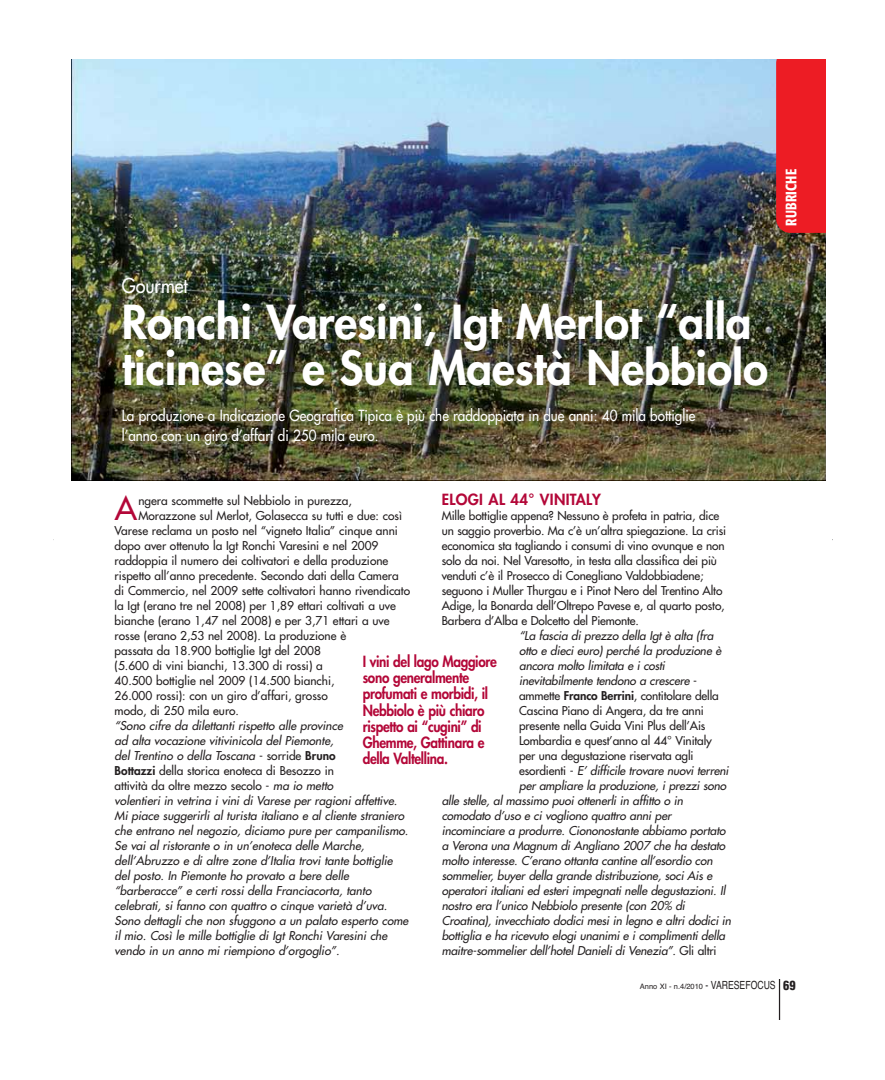
<style>
.page{position:relative;width:885px;height:1080px;background:#fff}
.page>*{position:absolute;margin:0;border:0;box-sizing:border-box;transform-origin:0 0}
.t1{font:800 45.62px/46.2px "Futura";color:#fff}
.t2{font:31.75px "Futura";color:#b30738}
.t3{font:20px "Futura";color:#fff;scale:.9 1}
.t4{font:800 15px/16.2px "Futura";letter-spacing:-.025em;color:#b30738;scale:.9 1}
.t5{font:15px/20.5px "Futura";color:#fff;scale:.9 1}
.t6{font:800 15px "Futura";letter-spacing:.02em;color:#b30738}
.t7{font:500 condensed 15px "Formata";letter-spacing:.02em;color:#fff;scale:.9 1}
.t8{font:900 condensed 12.5px "Helvetica";color:#231f20}
.t9{font:italic 11.88px/15px "Futura";letter-spacing:-.005em;color:#231f20}
.t10{font:11.88px/15px "Futura";color:#231f20}
.t11{font:7.5px "Helvetica";color:#231f20}
.s1{font-style:normal}
.s2{font-weight:800}
.s3{font-size:11.25px}
.s4{font-weight:800;font-style:normal}
</style>
<div class="page">
<img style="left:71px;top:60px;width:755px;height:420px">
<hr style="left:779px;top:979px;width:1px;height:41px;background:#231f20">
<div style="left:776px;top:60px;width:50px;height:173px;background:#ed1c24"></div>
<p class="t7" style="left:785px;top:226px;width:65px;rotate:-90deg">RUBRICHE</p>
<h3 class="t3" style="left:122px;top:275px;width:75px">Gourmet</h3>
<h1 class="t1" style="left:122px;top:302px;width:648px">Ronchi Varesini, Igt Merlot “alla ticinese” e Sua Maestà Nebbiolo</h1>
<p class="t5" style="left:122px;top:406px;width:639px">La produzione a Indicazione Geografica Tipica è più che raddoppiata in due anni: 40 mila bottiglie l’anno con un giro d’affari di 250 mila euro.</p>
<p class="t6" style="left:442px;top:492px;width:161px">ELOGI AL 44° VINITALY</p>
<p class="t10" style="left:442px;top:509px;width:286px">Mille bottiglie appena? Nessuno è profeta in patria, dice un saggio proverbio. Ma c’è un’altra spiegazione. La crisi economica sta tagliando i consumi di vino ovunque e non solo da noi. Nel Varesotto, in testa alla classifica dei più venduti c’è il Prosecco di Conegliano Valdobbiadene; seguono i Muller Thurgau e i Pinot Nero del Trentino Alto Adige, la Bonarda dell’Oltrepo Pavese e, al quarto posto, Barbera d’Alba e Dolcetto del Piemonte.</p>
<p class="t9" style="left:519px;top:629px;width:198px">“La fascia di prezzo della Igt è alta (fra</p>
<p class="t9" style="left:519px;top:644px;width:206px">otto e dieci euro) perché la produzione è</p>
<p class="t9" style="left:519px;top:659px;width:149px">ancora molto limitata e i costi</p>
<p class="t9" style="left:519px;top:674px;width:179px">inevitabilmente tendono a crescere <span class="s1">-</span></p>
<p class="t10" style="left:519px;top:689px;width:201px">ammette <span class="s2">Franco Berrini</span>, contitolare della</p>
<p class="t10" style="left:519px;top:704px;width:186px">Cascina Piano di Angera, da tre anni</p>
<p class="t10" style="left:519px;top:719px;width:188px">presente nella Guida Vini Plus dell’Ais</p>
<p class="t10" style="left:519px;top:734px;width:194px">Lombardia e quest’anno al 44° Vinitaly</p>
<p class="t10" style="left:519px;top:749px;width:176px">per una degustazione riservata agli</p>
<p class="t9" style="left:519px;top:764px;width:213px"><span class="s1">e s o rd i e n t i -</span> E’ difficile trovare nuovi terreni</p>
<p class="t9" style="left:519px;top:779px;width:211px">per ampliare la produzione, i prezzi sono</p>
<p class="t9" style="left:442px;top:794px;width:245px">alle stelle, al massimo puoi ottenerli in affitto o in</p>
<p class="t9" style="left:442px;top:809px;width:233px">comodato d’uso e ci vogliono quattro anni per</p>
<p class="t9" style="left:442px;top:824px;width:287px">incominciare a produrre. Ciononostante abbiamo portato</p>
<p class="t9" style="left:442px;top:839px;width:287px">a Verona una Magnum di Angliano 2007 che ha destato</p>
<p class="t9" style="left:442px;top:854px;width:274px">molto interesse. C’erano ottanta cantine all’esordio con</p>
<p class="t9" style="left:442px;top:869px;width:274px">sommelier, buyer della grande distribuzione, soci Ais e</p>
<p class="t9" style="left:442px;top:884px;width:287px">operatori italiani ed esteri impegnati nelle degustazioni. Il</p>
<p class="t9" style="left:442px;top:899px;width:247px">nostro era l’unico Nebbiolo presente (con 20% di</p>
<p class="t9" style="left:442px;top:914px;width:293px">Croatina), invecchiato dodici mesi in legno e altri dodici in</p>
<p class="t9" style="left:442px;top:929px;width:287px">bottiglia e ha ricevuto elogi unanimi e i complimenti della</p>
<p class="t9" style="left:442px;top:944px;width:276px">maitre-sommelier dell’hotel Danieli di Venezia”. <span class="s1">G l i a l t r i</span></p>
<p class="t11" style="left:640px;top:984px;width:137px">Anno XI - n.4/2010 <span class="s3">- VARESEFOCUS</span></p>
<h2 class="t2" style="left:115px;top:493px;width:24px">A</h2>
<p class="t10" style="left:138px;top:494px;width:215px">ngera scommette sul Nebbiolo in purezza,</p>
<p class="t10" style="left:138px;top:509px;width:265px">Morazzone sul Merlot, Golasecca su tutti e due: così</p>
<p class="t10" style="left:115px;top:524px;width:285px">Varese reclama un posto nel “vigneto Italia” cinque anni</p>
<p class="t10" style="left:115px;top:539px;width:265px">dopo aver ottenuto la Igt Ronchi Varesini e nel 2009</p>
<p class="t10" style="left:115px;top:554px;width:275px">raddoppia il numero dei coltivatori e della produzione</p>
<p class="t10" style="left:115px;top:569px;width:285px">rispetto all’anno precedente. Secondo dati della Camera</p>
<p class="t10" style="left:115px;top:584px;width:297px">di Commercio, nel 2009 sette coltivatori hanno rivendicato</p>
<p class="t10" style="left:115px;top:599px;width:283px">la Igt (erano tre nel 2008) per 1,89 ettari coltivati a uve</p>
<p class="t10" style="left:115px;top:614px;width:276px">bianche (erano 1,47 nel 2008) e per 3,71 ettari a uve</p>
<p class="t10" style="left:115px;top:629px;width:233px">rosse (erano 2,53 nel 2008). La produzione è</p>
<p class="t10" style="left:115px;top:644px;width:208px">passata da 18.900 bottiglie Igt del 2008</p>
<p class="t10" style="left:115px;top:659px;width:210px">(5.600 di vini bianchi, 13.300 di rossi) a</p>
<p class="t10" style="left:115px;top:674px;width:221px">40.500 bottiglie nel 2009 (14.500 bianchi,</p>
<p class="t10" style="left:115px;top:689px;width:215px">26.000 rossi): con un giro d’affari, grosso</p>
<p class="t10" style="left:115px;top:704px;width:126px">modo, di 250 mila euro.</p>
<p class="t9" style="left:115px;top:719px;width:297px">“Sono cifre da dilettanti rispetto alle province<br>ad alta vocazione vitivinicola del Piemonte,<br>del Trentino o della Toscana <span class="s1">- s o r r i d e</span> <span class="s4">B r u n o<br>Bottazzi</span> <span class="s1">della storica enoteca di Besozzo in<br>attività da oltre mezzo secolo -</span> ma io metto<br>volentieri in vetrina i vini di Varese per ragioni affettive.<br>Mi piace suggerirli al turista italiano e al cliente straniero che entrano nel negozio, diciamo pure per campanilismo.<br>Se vai al ristorante o in un’enoteca delle Marche, dell’Abruzzo e di altre zone d’Italia trovi tante bottiglie del posto. In Piemonte ho provato a bere delle “barberacce” e certi rossi della Franciacorta, tanto celebrati, si fanno con quattro o cinque varietà d’uva.<br>Sono dettagli che non sfuggono a un palato esperto come il mio. Così le mille bottiglie di Igt Ronchi Varesini che vendo in un anno mi riempiono d’orgoglio”.</p>
<p class="t4" style="left:363px;top:654px;width:151px">I vini del lago Maggiore sono generalmente profumati e morbidi, il<br>Nebbiolo è più chiaro rispetto ai “cugini” di<br>Ghemme, Gattinara e della Valtellina.</p>
<p class="t8" style="left:783px;top:981px;width:14px">69</p>
</div>
